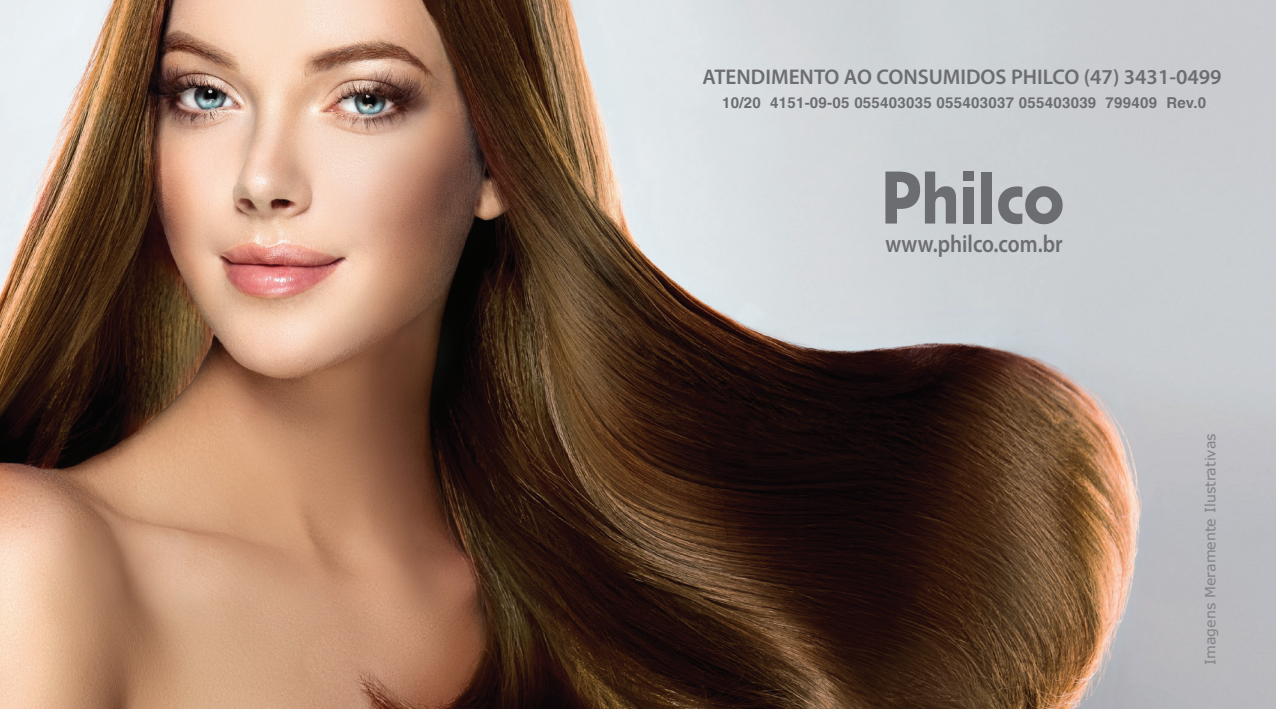
<style>
.page{position:relative;width:1276px;height:709px;background:#fff}
.page>*{position:absolute;margin:0;border:0;box-sizing:border-box;transform-origin:0 0}
.t1{font:600 24.5px "Myriad Pro";color:#6c6d70;scale:.87 1}
.t2{font:600 21.25px "Myriad Pro";color:#6c6d70}
.t3{font:700 15px "Helvetica";letter-spacing:.02em;color:#6c6d70}
.t4{font:14.25px "Verdana";color:#808285}
</style>
<div class="page">
<img style="left:0;top:0;width:1276px;height:709px">
<svg style="left:998px;top:186px;width:64px;height:38px;background:#919396"></svg>
<div style="left:981px;top:171px;width:10px;height:52px;background:#6c6d70"></div>
<div style="left:963px;top:171px;width:10px;height:10px;background:#6c6d70"></div>
<div style="left:963px;top:187px;width:10px;height:36px;background:#6c6d70"></div>
<svg style="left:885px;top:171px;width:71px;height:52px;background:#949799"></svg>
<h2 class="t2" style="left:702px;top:63px;width:520px">ATENDIMENTO AO CONSUMIDOS PHILCO (47) 3431-0499</h2>
<p class="t3" style="left:722px;top:94px;width:485px">10/20 4151-09-05 055403035 055403037 055403039 799409 Rev.0</p>
<h1 class="t1" style="left:885px;top:228px;width:205px">www.philco.com.br</h1>
<p class="t4" style="left:1200px;top:665px;width:233px;rotate:-90deg">Imagens Meramente Ilustrativas</p>
</div>
